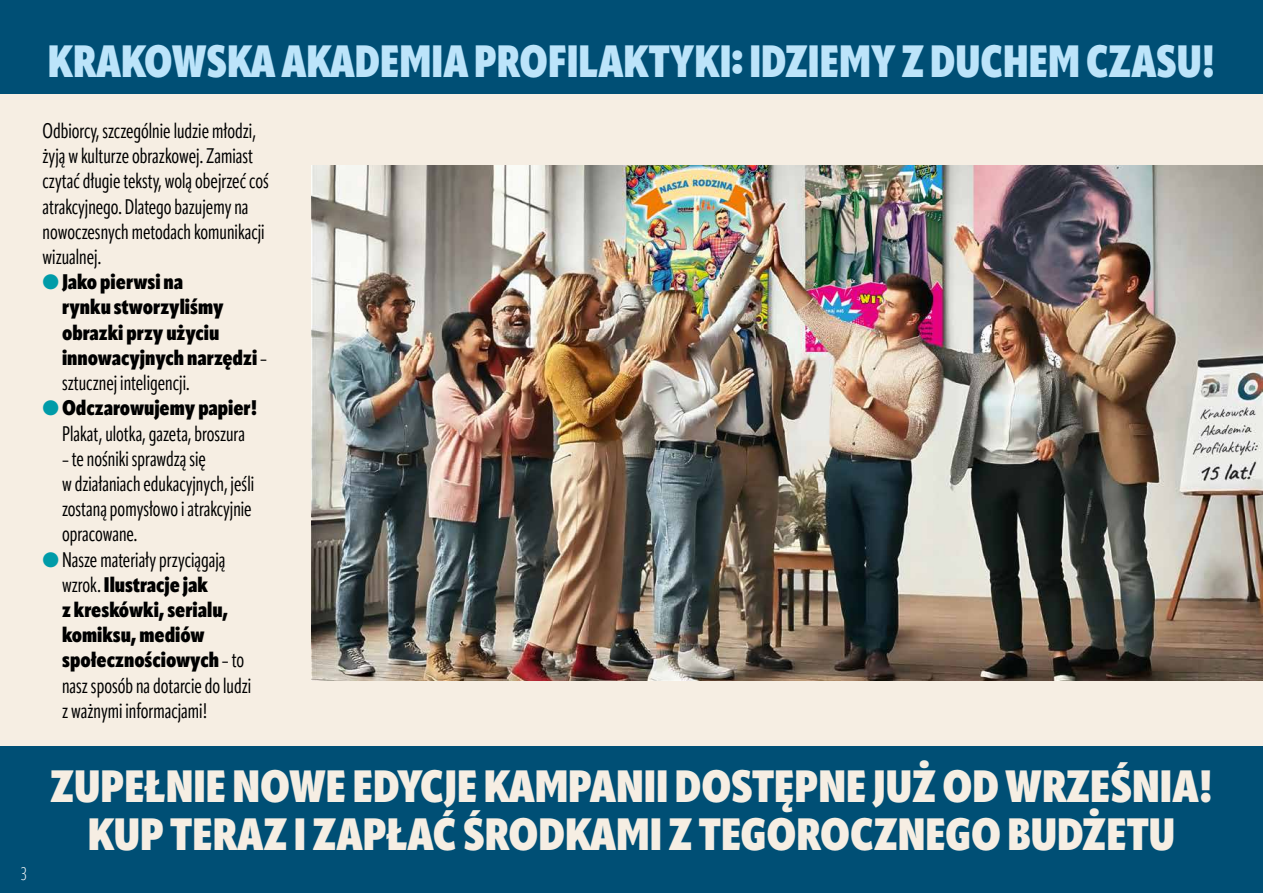
<style>
.page{position:relative;width:1263px;height:893px;background:#f6eee3}
.page>*{position:absolute;margin:0;border:0;box-sizing:border-box;transform-origin:0 0}
.t1{font:800 45px "Apparat Extra Cond";color:#f6eee3}
.t2{font:800 45px "Apparat Extra Cond";color:#bce4fa;scale:.95 1}
.t3{font:21px/25.2px "Apparat Extra Cond";color:#000}
.t4{font:800 21px/25.2px "Apparat Extra Cond";color:#000}
.t5{font:300 18px "Apparat Extra Cond";color:#fff}
.s1{color:#009ba8}
.s2{font-weight:400}
.s3{font-weight:800}
</style>
<div class="page">
<div style="left:0;top:0;width:1263px;height:94px;background:#004f75"></div>
<img style="left:311px;top:166px;width:952px;height:514px">
<div style="left:0;top:746px;width:1263px;height:147px;background:#004f75"></div>
<h1 class="t2" style="left:48px;top:33px;width:775px">KRAKOWSKA AKADEMIA PROFILAKTYKI: Idziemy</h1>
<h1 class="t2" style="left:901px;top:33px;width:220px">zduchem czasu</h1>
<h1 class="t2" style="left:1202px;top:33px;width:16px">!</h1>
<p class="t5" style="left:21px;top:863px;width:7px">3</p>
<p class="t3" style="left:43px;top:118px;width:228px">Odbiorcy, szczególnie ludzie młodzi, żyją w kulturze obrazkowej. Zamiast czytać długie teksty, wolą obejrzeć coś atrakcyjnego. Dlatego bazujemy na nowoczesnych metodach komunikacji wizualnej.</p>
<p class="t4" style="left:62px;top:270px;width:206px;text-indent:-20px"><span class="s1">●</span>Jako pierwsi na<br>rynku stworzyliśmy obrazki przy użyciu innowacyjnych narzędzi <span class="s2">– sztucznej inteligencji.</span></p>
<p class="t3" style="left:43px;top:395px;width:216px;text-align:center"><span class="s1">●</span><span class="s3">Odczarowujemy papier!<br></span>Plakat, ulotka, gazeta, broszura</p>
<p class="t3" style="left:62px;top:446px;width:194px">– te nośniki sprawdzą się<br>w działaniach edukacyjnych, jeśli zostaną pomysłowo i atrakcyjnie opracowane.</p>
<p class="t3" style="left:62px;top:547px;width:191px;text-indent:-20px"><span class="s1">●</span>Nasze materiały przyciągają wzrok. <span class="s3">Ilustracje jak<br>z kreskówki, serialu, komiksu, mediów społecznościowych</span> – to nasz sposób na dotarcie do ludzi z ważnymi informacjami!</p>
<h1 class="t1" style="left:50px;top:759px;width:47px">Zupełnie</h1>
<h1 class="t1" style="left:232px;top:759px;width:29px">nowe</h1>
<h1 class="t1" style="left:353px;top:759px;width:22px">edycje</h1>
<h1 class="t1" style="left:484px;top:759px;width:24px">kampanii</h1>
<h1 class="t1" style="left:675px;top:759px;width:25px">dostępne</h1>
<h1 class="t1" style="left:873px;top:759px;width:158px">już od września</h1>
<h1 class="t1" style="left:1199px;top:759px;width:16px">!</h1>
<h1 class="t1" style="left:88px;top:807px;width:107px">Kup teraz</h1>
<h1 class="t1" style="left:294px;top:807px;width:44px">izapła</h1>
<h1 class="t1" style="left:433px;top:807px;width:56px">ć środkami</h1>
<h1 class="t1" style="left:668px;top:807px;width:57px">z tegorocznego</h1>
<h1 class="t1" style="left:1007px;top:807px;width:122px">budżetu</h1>
</div>
